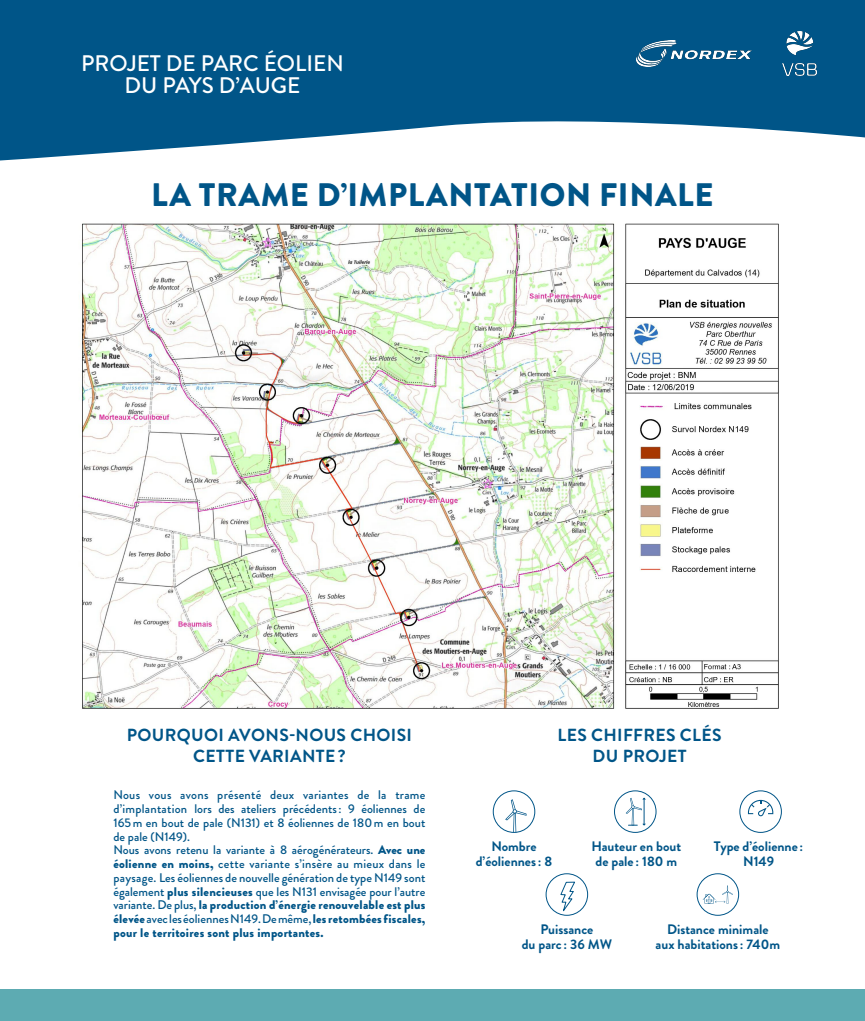
<style>
.page{position:relative;width:865px;height:1021px;background:#fff}
.page>*{position:absolute;margin:0;border:0;box-sizing:border-box;transform-origin:0 0}
.t1{font:900 32.5px "Brandon Grotesque";letter-spacing:.02em;color:#058}
.t2{font:500 22.5px/22.5px "Brandon Grotesque";color:#fff;text-align:center}
.t3{font:700 17.5px/21px "Brandon Grotesque";letter-spacing:.02em;color:#058;text-align:center}
.t4{font:700 13.75px/15px "Brandon Grotesque";color:#058;text-align:center}
.t5{font:500 12.5px/13.8px "Brandon Grotesque";color:#058}
.s1{font-weight:900}
</style>
<div class="page">
<svg style="left:0;top:0;width:865px;height:161px;fill:#058"></svg>
<div style="left:0;top:989px;width:865px;height:31px;background:#5dabb2"></div>
<img style="left:782px;top:31px;width:34px;height:45px">
<img style="left:636px;top:41px;width:115px;height:26px">
<svg style="left:505px;top:799px;width:21px;height:33px"></svg>
<div style="left:493px;top:790px;width:42px;height:42px;border:1px solid #058;border-radius:50%"></div>
<div style="left:739px;top:790px;width:42px;height:42px;border:1px solid #058;border-radius:50%"></div>
<div style="left:614px;top:790px;width:42px;height:42px;border:1px solid #058;border-radius:50%"></div>
<div style="left:696px;top:873px;width:43px;height:42px;border:1px solid #058;border-radius:50%"></div>
<div style="left:545px;top:873px;width:43px;height:42px;border:1px solid #058;border-radius:50%"></div>
<img style="left:82px;top:221px;width:697px;height:488px">
<svg style="left:626px;top:797px;width:20px;height:29px"></svg>
<svg style="left:559px;top:881px;width:17px;height:34px"></svg>
<svg style="left:702px;top:885px;width:31px;height:19px"></svg>
<svg style="left:748px;top:799px;width:25px;height:17px"></svg>
<h2 class="t2" style="left:81px;top:52px;width:264px">PROJET DE PARC ÉOLIEN<br>DU PAYS D’AUGE</h2>
<h1 class="t1" style="left:151px;top:172px;width:564px">LA TRAME D’IMPLANTATION FINALE</h1>
<h3 class="t3" style="left:127px;top:724px;width:287px">POURQUOI AVONS-NOUS CHOISI<br>CETTE VARIANTE?</h3>
<p class="t5" style="left:113px;top:788px;width:313px">Nous vous avons présenté deux variantes de la trame d’implantation lors des ateliers précédents: 9 éoliennes de 165m en bout de pale (N131) et 8 éoliennes de 180m en bout de pale (N149).<br>Nous avons retenu la variante à 8 aérogénérateurs. <span class="s1">Avec une éolienne en moins,</span> cette variante s’insère au mieux dans le paysage. Les éoliennes de nouvelle génération de type N149 sont également <span class="s1">plus silencieuses</span> que les N131 envisagée pour l’autre variante. De plus, <span class="s1">la production d’énergie renouvelable est plus élevée</span> avec les éoliennes N149. De même, <span class="s1">les retombées fiscales, pour le territoires sont plus importantes.</span></p>
<h3 class="t3" style="left:557px;top:724px;width:165px">LES CHIFFRES CLÉS<br>DU PROJET</h3>
<p class="t4" style="left:476px;top:839px;width:78px">Nombre d’éoliennes: 8</p>
<p class="t4" style="left:591px;top:839px;width:91px;text-align:left">Hauteur en bout de pale : 180 m</p>
<p class="t4" style="left:714px;top:839px;width:91px">Type d’éolienne :<br>N149</p>
<p class="t4" style="left:521px;top:922px;width:92px">Puissance<br>du parc : 36 MW</p>
<p class="t4" style="left:655px;top:922px;width:126px">Distance minimale<br>aux habitations: 740m</p>
</div>
